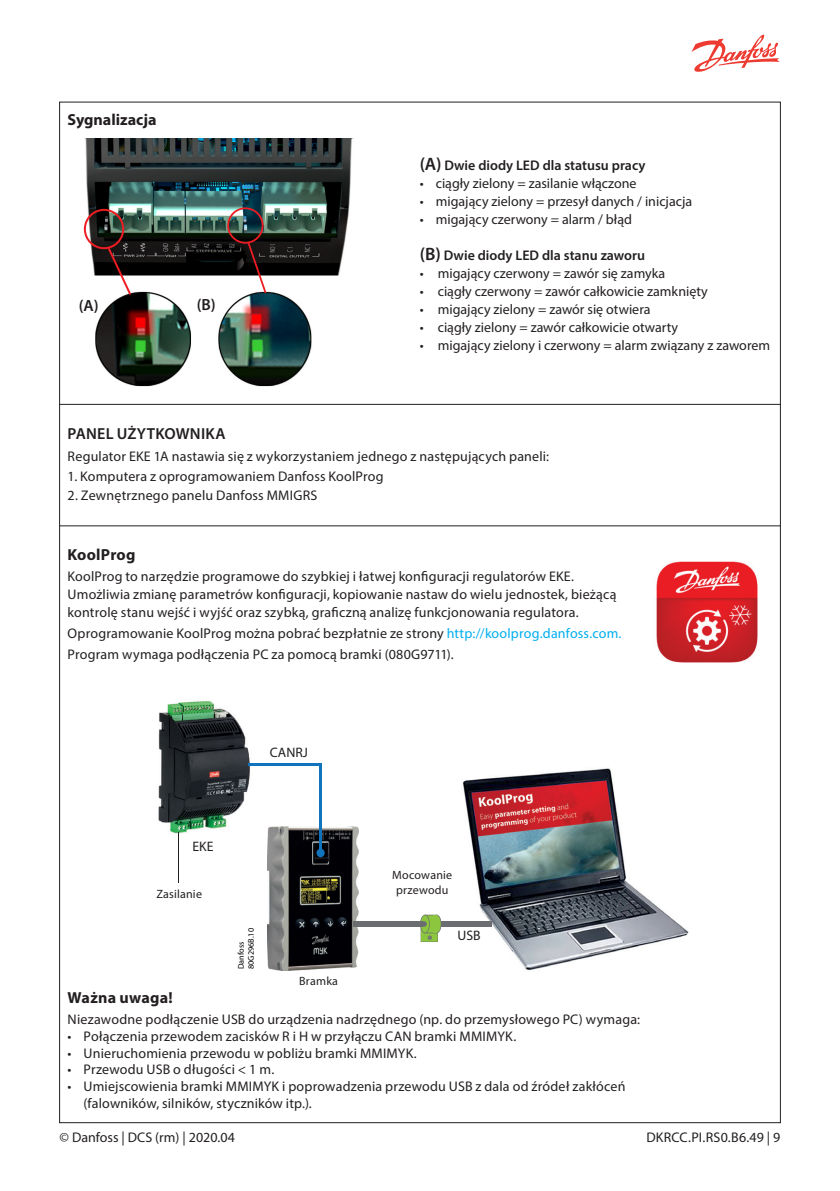
<style>
.page{position:relative;width:840px;height:1191px;background:#fff}
.page>*{position:absolute;margin:0;border:0;box-sizing:border-box;transform-origin:0 0}
.t1{font:600 16.2px "Myriad Pro";color:#231f20}
.t2{font:700 16px "Myriad Pro";letter-spacing:.005em;color:#231f20}
.t3{font:600 16px "Myriad Pro";letter-spacing:.01em;color:#231f20}
.t4{font:14px/18px "Myriad Pro";letter-spacing:.01em;color:#231f20}
.t5{font:600 14px "Myriad Pro";color:#231f20}
.t6{font:13.8px "Myriad Pro";color:#231f20}
.t7{font:12px/14.4px "Myriad Pro";letter-spacing:.015em;color:#231f20;text-align:center}
.t8{font:8.2px/9.8px "Myriad Pro";color:#000}
.s1{font-size:18px}
.s2{color:#00aeef}
</style>
<div class="page">
<svg style="left:691px;top:34px;width:88px;height:38px"></svg>
<img style="left:83px;top:139px;width:269px;height:248px">
<div style="left:84px;top:209px;width:40px;height:40px;border:2px solid #ee1d23;border-radius:50%"></div>
<div style="left:227px;top:207px;width:36px;height:37px;border:2px solid #ee1d23;border-radius:50%"></div>
<svg style="left:106px;top:246px;width:27px;height:51px"></svg>
<svg style="left:246px;top:241px;width:22px;height:54px"></svg>
<img style="left:158px;top:701px;width:92px;height:133px">
<img style="left:461px;top:768px;width:227px;height:203px">
<hr style="left:248px;top:763px;width:74px;height:3px;background:#1074bc">
<div style="left:441px;top:921px;width:50px;height:5px;background:#6c6d70"></div>
<img style="left:267px;top:826px;width:91px;height:145px">
<div style="left:353px;top:921px;width:70px;height:5px;background:#6c6d70"></div>
<svg style="left:420px;top:914px;width:21px;height:28px"></svg>
<hr style="left:319px;top:765px;width:3px;height:85px;background:#1074bc">
<div style="left:316px;top:848px;width:8px;height:9px;background:#1074bc;border-radius:50%"></div>
<hr style="left:178px;top:832px;width:1px;height:61px;background:#231f20">
<img style="left:656px;top:561px;width:102px;height:102px">
<hr style="left:60px;top:404px;width:720px;height:1px;background:#231f20">
<hr style="left:60px;top:525px;width:720px;height:1px;background:#231f20">
<div style="left:144px;top:883px;width:70px;height:14px;background:#fff"></div>
<p class="t2" style="left:68px;top:110px;width:90px">Sygnalizacja</p>
<p class="t1" style="left:79px;top:295px;width:21px">(A)</p>
<p class="t1" style="left:197px;top:294px;width:21px">(B)</p>
<p class="t5" style="left:419px;top:156px;width:227px"><span class="s1">(A)</span> Dwie diody LED dla statusu pracy</p>
<p class="t4" style="left:419px;top:174px;width:218px">• ciągły zielony = zasilanie włączone</p>
<p class="t4" style="left:419px;top:192px;width:274px">• migający zielony = przesył danych / inicjacja</p>
<p class="t4" style="left:419px;top:210px;width:214px">• migający czerwony = alarm / błąd</p>
<p class="t5" style="left:419px;top:246px;width:227px"><span class="s1">(B)</span> Dwie diody LED dla stanu zaworu</p>
<p class="t4" style="left:419px;top:264px;width:247px">• migający czerwony = zawór się zamyka</p>
<p class="t4" style="left:419px;top:282px;width:289px">• ciągły czerwony = zawór całkowicie zamknięty</p>
<p class="t4" style="left:419px;top:300px;width:232px">• migający zielony = zawór się otwiera</p>
<p class="t4" style="left:419px;top:318px;width:260px">• ciągły zielony = zawór całkowicie otwarty</p>
<p class="t4" style="left:419px;top:336px;width:352px">• migający zielony i czerwony = alarm związany z zaworem</p>
<p class="t3" style="left:68px;top:423px;width:159px">PANEL UŻYTKOWNIKA</p>
<p class="t4" style="left:68px;top:447px;width:483px">Regulator EKE 1A nastawia się z wykorzystaniem jednego z następujących paneli:</p>
<p class="t4" style="left:68px;top:467px;width:317px">1. Komputera z oprogramowaniem Danfoss KoolProg</p>
<p class="t4" style="left:68px;top:486px;width:251px">2. Zewnętrznego panelu Danfoss MMIGRS</p>
<p class="t2" style="left:68px;top:544px;width:69px">KoolProg</p>
<p class="t4" style="left:68px;top:567px;width:550px">KoolProg to narzędzie programowe do szybkiej i łatwej konfiguracji regulatorów EKE.<br>Umożliwia zmianę parametrów konfiguracji, kopiowanie nastaw do wielu jednostek, bieżącą kontrolę stanu wejść i wyjść oraz szybką, graficzną analizę funkcjonowania regulatora.</p>
<p class="t4" style="left:68px;top:622px;width:555px;line-height:20.8px">Oprogramowanie KoolProg można pobrać bezpłatnie ze strony <span class="s2">http://koolprog.danfoss.com.<br></span>Program wymaga podłączenia PC za pomocą bramki (080G9711).</p>
<p class="t6" style="left:270px;top:743px;width:39px">CANRJ</p>
<p class="t6" style="left:192px;top:838px;width:22px">EKE</p>
<p class="t7" style="left:156px;top:886px;width:47px">Zasilanie</p>
<p class="t8" style="left:236px;top:969px;width:42px;rotate:-90deg">Danfoss<br>80G296B.10</p>
<p class="t7" style="left:299px;top:974px;width:40px">Bramka</p>
<p class="t7" style="left:392px;top:868px;width:61px">Mocowanie przewodu</p>
<p class="t6" style="left:457px;top:926px;width:25px">USB</p>
<p class="t2" style="left:68px;top:987px;width:106px">Ważna uwaga!</p>
<p class="t4" style="left:68px;top:1010px;width:573px">Niezawodne podłączenie USB do urządzenia nadrzędnego (np. do przemysłowego PC) wymaga:</p>
<p class="t4" style="left:68px;top:1026px;width:450px">• Połączenia przewodem zacisków R i H w przyłączu CAN bramki MMIMYK.</p>
<p class="t4" style="left:68px;top:1043px;width:350px">• Unieruchomienia przewodu w pobliżu bramki MMIMYK.</p>
<p class="t4" style="left:68px;top:1060px;width:208px">• Przewodu USB o długości &lt; 1 m.</p>
<p class="t4" style="left:84px;top:1077px;width:543px;line-height:16.8px;text-indent:-16px">• Umiejscowienia bramki MMIMYK i poprowadzenia przewodu USB z dala od źródeł zakłóceń (falowników, silników, styczników itp.).</p>
<p class="t4" style="left:60px;top:1128px;width:177px">© Danfoss | DCS (rm) | 2020.04</p>
<p class="t4" style="left:646px;top:1128px;width:135px">DKRCC.PI.RS0.B6.49 | 9</p>
</div>
